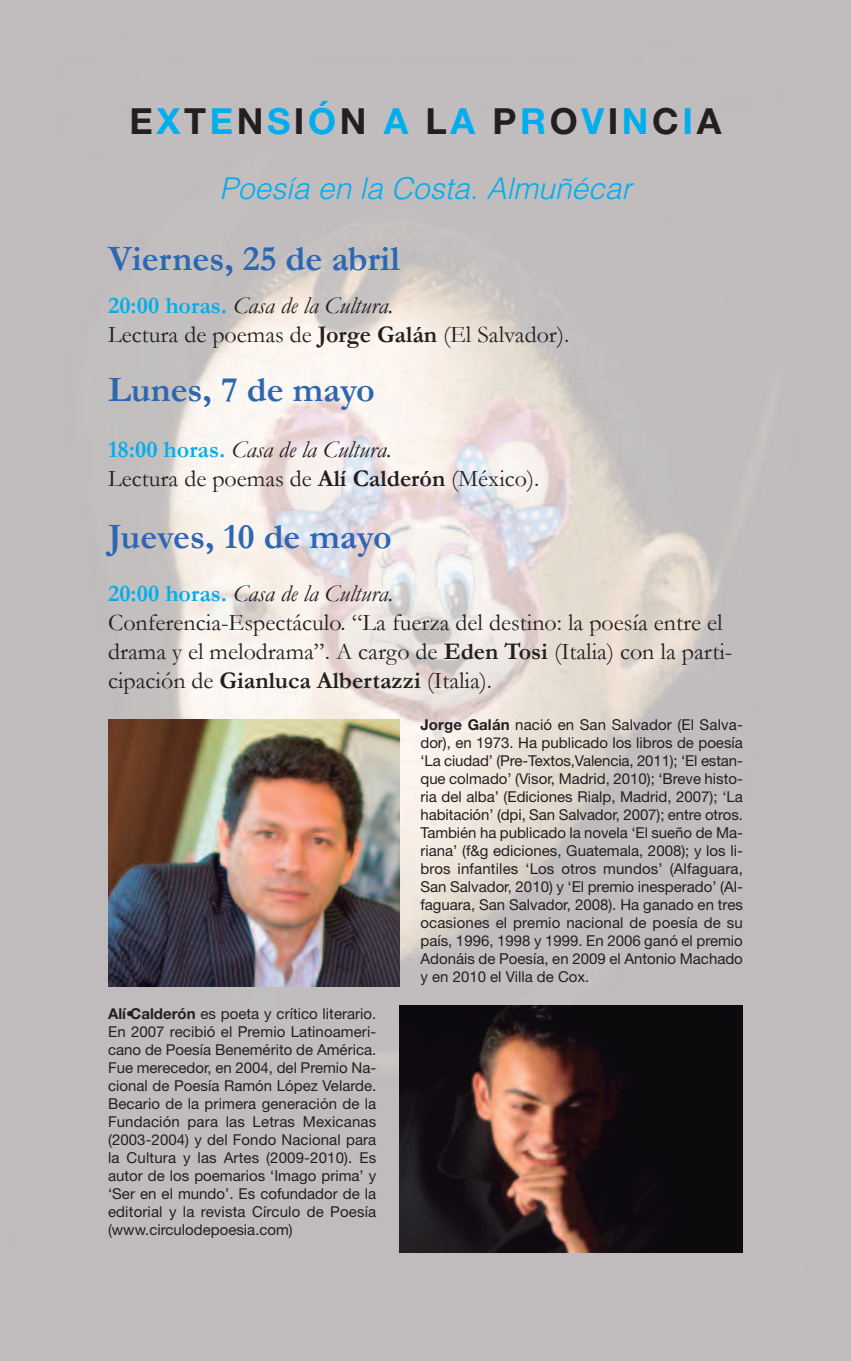
<style>
.page{position:relative;width:851px;height:1361px;background:#fff}
.page>*{position:absolute;margin:0;border:0;box-sizing:border-box;transform-origin:0 0}
.t1{font:700 36px "Garamond";color:#2d67b2}
.t2{font:700 36px "Helvetica Neue";letter-spacing:.1em;color:#231f20}
.t3{font:italic 300 30px "Helvetica";color:#00aeef}
.t4{font:24px/28.8px "Garamond";color:#231f20}
.t5{font:15px/18px "Helvetica Neue";color:#231f20;text-align:justify}
.s1{color:#00aeef}
.s2{font-weight:700;color:#00aeef}
.s3{font-style:italic}
.s4{font-weight:700}
</style>
<div class="page">
<img style="left:0;top:0;width:850px;height:1361px">
<img style="left:108px;top:719px;width:292px;height:267px">
<img style="left:400px;top:1005px;width:342px;height:248px">
<svg style="left:231px;top:465px;width:4px;height:3px"></svg>
<h1 class="t2" style="left:129px;top:108px;width:593px">E<span class="s1">X</span>T<span class="s1">E</span>N<span class="s1">S</span>I<span class="s1">Ó</span>N <span class="s1">A</span> L<span class="s1">A</span> P<span class="s1">R</span>O<span class="s1">V</span>I<span class="s1">N</span>C<span class="s1">I</span>A</h1>
<h2 class="t3" style="left:219px;top:177px;width:413px">Poesía en la Costa. Almuñécar</h2>
<h1 class="t1" style="left:108px;top:239px;width:293px">Viernes, 25 de abril</h1>
<h3 class="t4" style="left:108px;top:292px;width:462px"><span class="s2">20:00 horas.</span> <span class="s3">Casa de la Cultura.<br></span>Lectura de poemas de <span class="s4">Jorge Galán</span> (El Salvador).</h3>
<h1 class="t1" style="left:108px;top:370px;width:268px">Lunes, 7 de mayo</h1>
<h3 class="t4" style="left:108px;top:436px;width:432px"><span class="s2">18:00 horas.</span> <span class="s3">Casa de la Cultura.<br></span>Lectura de poemas de <span class="s4">Alí Calderón</span> (México).</h3>
<h1 class="t1" style="left:108px;top:517px;width:285px">Jueves, 10 de mayo</h1>
<h3 class="t4" style="left:108px;top:580px;width:625px"><span class="s2">20:00 horas.</span> <span class="s3">Casa de la Cultura.<br></span>Conferencia-Espectáculo. “La fuerza del destino: la poesía entre el drama y el melodrama”. A cargo de <span class="s4">Eden Tosi</span> (Italia) con la parti&shy;cipación de <span class="s4">Gianluca Albertazzi</span> (Italia).</h3>
<p class="t5" style="left:108px;top:1006px;width:270px"><span class="s4">Alí•Calderón</span> es poeta y crítico literario.<br>En 2007 recibió el Premio Latinoameri&shy;cano de Poesía Benemérito de América.<br>Fue merecedor, en 2004, del Premio Na&shy;cional de Poesía Ramón López Velarde.<br>Becario de la primera generación de la Fundación para las Letras Mexicanas (2003-2004) y del Fondo Nacional para la Cultura y las Artes (2009-2010). Es autor de los poemarios ‘Imago prima’ y ‘Ser en el mundo’. Es cofundador de la editorial y la revista Círculo de Poesía (www.circulodepoesia.com)</p>
<p class="t5" style="left:420px;top:717px;width:324px"><span class="s4">Jorge Galán</span> nació en San Salvador (El Salva&shy;dor), en 1973. Ha publicado los libros de poesía ‘La ciudad’ (Pre-Textos,Valencia, 2011); ‘El estan&shy;que colmado’ (Visor, Madrid, 2010); ‘Breve histo&shy;ria del alba’ (Ediciones Rialp, Madrid, 2007); ‘La habitación’ (dpi, San Salvador, 2007); entre otros.<br>También ha publicado la novela ‘El sueño de Ma&shy;riana’ (f&amp;g ediciones, Guatemala, 2008); y los li&shy;bros infantiles ‘Los otros mundos’ (Alfaguara, San Salvador, 2010) y ‘El premio inesperado’ (Al&shy;faguara, San Salvador, 2008). Ha ganado en tres ocasiones el premio nacional de poesía de su país, 1996, 1998 y 1999. En 2006 ganó el premio Adonáis de Poesía, en 2009 el Antonio Machado y en 2010 el Villa de Cox.</p>
</div>
